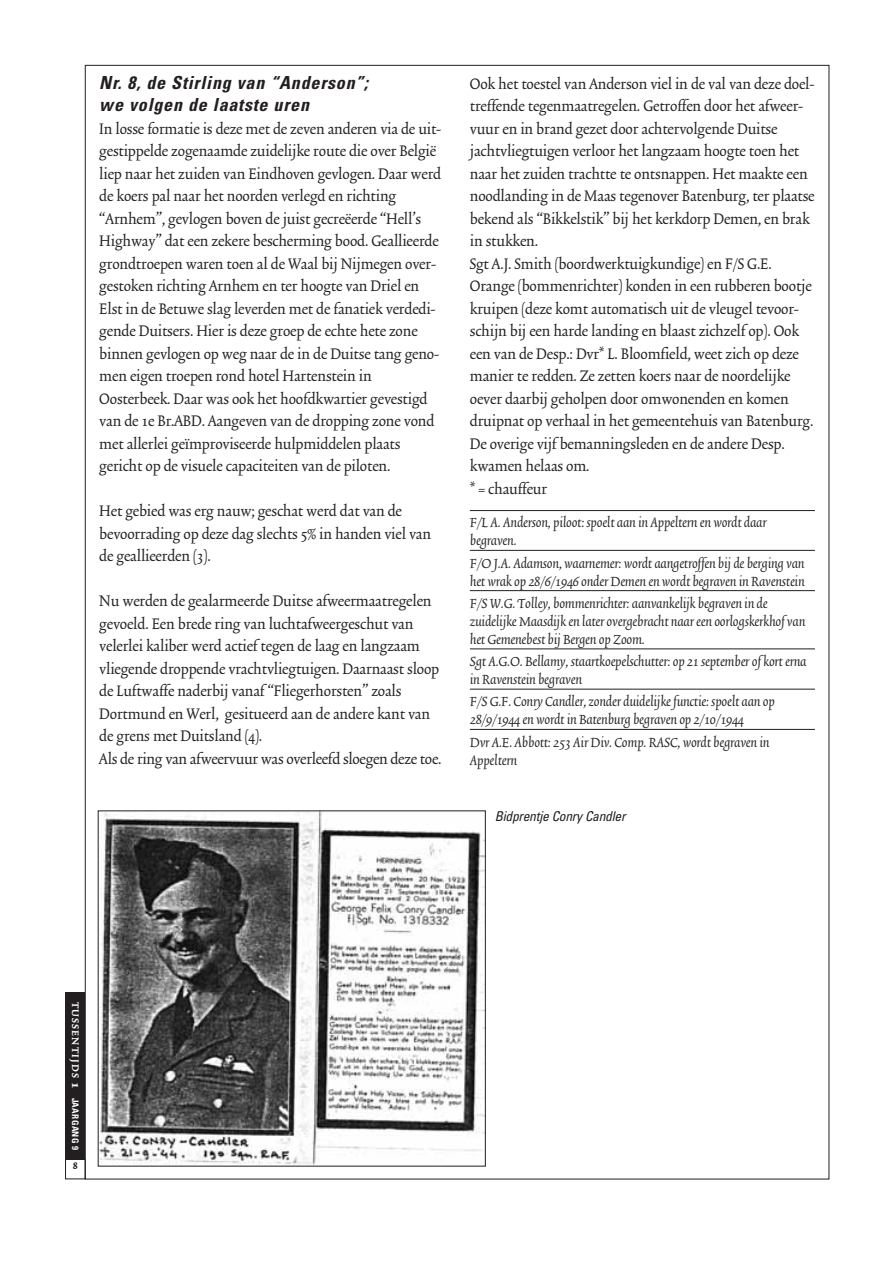
<style>
.page{position:relative;width:893px;height:1263px;background:#fff}
.page>*{position:absolute;margin:0;border:0;box-sizing:border-box;transform-origin:0 0}
.t1{font:18px/22.5px "Trinite No 2 Rom Con";letter-spacing:-.005em;color:#231f20}
.t2{font:italic 16.5px/18px "Trinite No 2";letter-spacing:-.015em;color:#231f20}
.t3{font:700 15px "Trinite No 2";color:#fff}
.t4{font:italic condensed 13.5px "Univers";letter-spacing:-.02em;color:#231f20}
.t5{font:700 12px "Trinite No 2";color:#231f20}
.t6{font:700 11.25px "Trinite No 2";letter-spacing:.115em;color:#fff}
.s1{font-family:"Univers";font-weight:700;font-style:italic;font-stretch:condensed}
.s2{font-size:15px}
.s3{font-family:"Univers";font-stretch:condensed;font-size:9px}
</style>
<div class="page">
<div style="left:65px;top:1159px;width:20px;height:20px;border:1px solid #231f20"></div>
<hr style="left:470px;top:510px;width:345px;height:1px;background:#231f20">
<hr style="left:470px;top:550px;width:345px;height:1px;background:#231f20">
<hr style="left:470px;top:590px;width:345px;height:1px;background:#231f20">
<hr style="left:470px;top:649px;width:345px;height:1px;background:#231f20">
<hr style="left:470px;top:689px;width:345px;height:1px;background:#231f20">
<hr style="left:470px;top:729px;width:345px;height:1px;background:#231f20">
<div style="left:65px;top:992px;width:20px;height:168px;background:#231f20"></div>
<img style="left:100px;top:812px;width:384px;height:352px">
<p class="t1" style="left:99px;top:74px;width:344px"><span class="s1">Nr. 8, de Stirling van “Anderson”;<br>we volgen de laatste uren<br></span>In losse formatie is deze met de zeven anderen via de uit&shy;gestippelde zogenaamde zuidelijke route die over België liep naar het zuiden van Eindhoven gevlogen. Daar werd de koers pal naar het noorden verlegd en richting “Arnhem”, gevlogen boven de juist gecreëerde “Hell’s Highway” dat een zekere bescherming bood. Geallieerde grondtroepen waren toen al de Waal bij Nijmegen over&shy;gestoken richting Arnhem en ter hoogte van Driel en Elst in de Betuwe slag leverden met de fanatiek verdedi&shy;gende Duitsers. Hier is deze groep de echte hete zone binnen gevlogen op weg naar de in de Duitse tang geno&shy;men eigen troepen rond hotel Hartenstein in Oosterbeek. Daar was ook het hoofdkwartier gevestigd van de 1e Br.ABD. Aangeven van de dropping zone vond met allerlei geïmproviseerde hulpmiddelen plaats gericht op de visuele capaciteiten van de piloten.</p>
<p class="t1" style="left:99px;top:501px;width:333px">Het gebied was erg nauw; geschat werd dat van de bevoorrading op deze dag slechts 5% in handen viel van de geallieerden (3).</p>
<p class="t1" style="left:99px;top:591px;width:344px">Nu werden de gealarmeerde Duitse afweermaatregelen gevoeld. Een brede ring van luchtafweergeschut van velerlei kaliber werd actief tegen de laag en langzaam vliegende droppende vrachtvliegtuigen. Daarnaast sloop de Luftwaffe naderbij vanaf “Fliegerhorsten” zoals Dortmund en Werl, gesitueerd aan de andere kant van de grens met Duitsland (4).<br>Als de ring van afweervuur was overleefd sloegen deze toe.</p>
<p class="t1" style="left:470px;top:74px;width:346px">Ook het toestel van Anderson viel in de val van deze doel&shy;treffende tegenmaatregelen. Getroffen door het afweer&shy;vuur en in brand gezet door achtervolgende Duitse jachtvliegtuigen verloor het langzaam hoogte toen het naar het zuiden trachtte te ontsnappen. Het maakte een noodlanding in de Maas tegenover Batenburg, ter plaatse bekend als “Bikkelstik” bij het kerkdorp Demen, en brak in stukken.<br>Sgt A.J. Smith (boordwerktuigkundige) en F/S G.E.<br>Orange (bommenrichter) konden in een rubberen bootje kruipen (deze komt automatisch uit de vleugel tevoor&shy;schijn bij een harde landing en blaast zichzelf op). Ook een van de Desp.: Dvr* L. Bloomfield, weet zich op deze manier te redden. Ze zetten koers naar de noordelijke oever daarbij geholpen door omwonenden en komen druipnat op verhaal in het gemeentehuis van Batenburg.<br>De overige vijf bemanningsleden en de andere Desp. kwamen helaas om.<br>* = chauffeur</p>
<p class="t2" style="left:470px;top:515px;width:298px">F/L A. Anderson, piloot: spoelt aan in Appeltern en wordt daar begraven.</p>
<p class="t2" style="left:470px;top:555px;width:336px">F/O J.A. Adamson, waarnemer: wordt aangetroffen bij de berging van het wrak op 28/6/1946 onder Demen en wordt begraven in Ravenstein</p>
<p class="t2" style="left:470px;top:595px;width:337px">F/S W.G. Tolley, bommenrichter: aanvankelijk begraven in de zuidelijke Maasdijk en later overgebracht naar een oorlogskerkhof van het Gemenebest bij Bergen op Zoom.</p>
<p class="t2" style="left:470px;top:653px;width:338px">Sgt A.G.O. Bellamy, staartkoepelschutter: op 21 september of kort erna in Ravenstein begraven</p>
<p class="t2" style="left:470px;top:694px;width:306px">F/S G.F. Conry Candler, zonder duidelijke functie: spoelt aan op<br>28/9/1944 en wordt in Batenburg begraven op 2/10/1944</p>
<p class="t2" style="left:470px;top:734px;width:301px">Dvr A.E. Abbott: 253 Air Div. Comp. RASC, wordt begraven in<br>Appeltern</p>
<p class="t4" style="left:495px;top:811px;width:132px">Bidprentje Conry Candler</p>
<p class="t6" style="left:80px;top:1001px;width:150px;rotate:90deg">TUSSENTIJDS <span class="s2">1</span> <span class="s3">JAARGANG 9</span></p>
<p class="t3" style="left:82px;top:1082px;width:8px;rotate:90deg">2</p>
<p class="t5" style="left:73px;top:1161px;width:7px">8</p>
</div>
